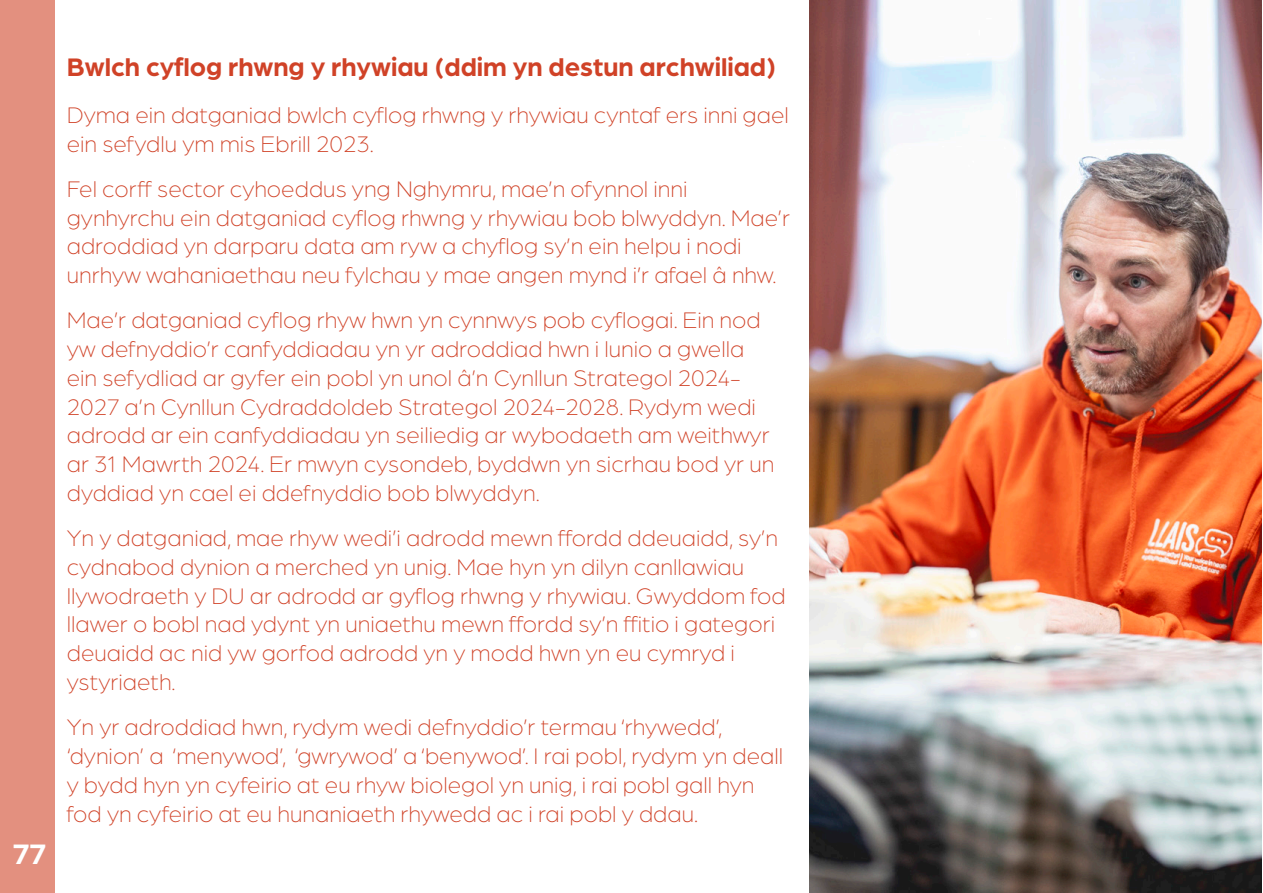
<style>
.page{position:relative;width:1263px;height:893px;background:#fff}
.page>*{position:absolute;margin:0;border:0;box-sizing:border-box;transform-origin:0 0}
.t1{font:700 30px "Arboria";color:#fff}
.t2{font:700 27px "Arboria";color:#d04227}
.t3{font:300 24px/28.8px "Arboria";color:#d04227}
</style>
<div class="page">
<div style="left:0;top:0;width:54px;height:893px;background:#e3907f"></div>
<img style="left:809px;top:0;width:453px;height:893px">
<p class="t1" style="left:13px;top:833px;width:35px">77</p>
<p class="t2" style="left:67px;top:49px;width:711px">Bwlch cyflog rhwng y rhywiau (ddim yn destun archwiliad)</p>
<p class="t3" style="left:67px;top:100px;width:724px">Dyma ein datganiad bwlch cyflog rhwng y rhywiau cyntaf ers inni gael ein sefydlu ym mis Ebrill 2023.</p>
<p class="t3" style="left:67px;top:174px;width:725px">Fel corff sector cyhoeddus yng Nghymru, mae’n ofynnol inni gynhyrchu ein datganiad cyflog rhwng y rhywiau bob blwyddyn. Mae’r adroddiad yn darparu data am ryw a chyflog sy’n ein helpu i nodi unrhyw wahaniaethau neu fylchau y mae angen mynd i’r afael â nhw.</p>
<p class="t3" style="left:67px;top:305px;width:709px">Mae’r datganiad cyflog rhyw hwn yn cynnwys pob cyflogai. Ein nod yw defnyddio’r canfyddiadau yn yr adroddiad hwn i lunio a gwella ein sefydliad ar gyfer ein pobl yn unol â’n Cynllun Strategol 2024- 2027 a’n Cynllun Cydraddoldeb Strategol 2024-2028. Rydym wedi adrodd ar ein canfyddiadau yn seiliedig ar wybodaeth am weithwyr ar 31 Mawrth 2024. Er mwyn cysondeb, byddwn yn sicrhau bod yr un dyddiad yn cael ei ddefnyddio bob blwyddyn.</p>
<p class="t3" style="left:67px;top:523px;width:720px">Yn y datganiad, mae rhyw wedi’i adrodd mewn ffordd ddeuaidd, sy’n cydnabod dynion a merched yn unig. Mae hyn yn dilyn canllawiau llywodraeth y DU ar adrodd ar gyflog rhwng y rhywiau. Gwyddom fod llawer o bobl nad ydynt yn uniaethu mewn ffordd sy’n ffitio i gategori deuaidd ac nid yw gorfod adrodd yn y modd hwn yn eu cymryd i ystyriaeth.</p>
<p class="t3" style="left:67px;top:712px;width:718px">Yn yr adroddiad hwn, rydym wedi defnyddio’r termau ‘rhywedd’, ‘dynion’ a ‘menywod’, ‘gwrywod’ a ‘benywod’. I rai pobl, rydym yn deall y bydd hyn yn cyfeirio at eu rhyw biolegol yn unig, i rai pobl gall hyn fod yn cyfeirio at eu hunaniaeth rhywedd ac i rai pobl y ddau.</p>
</div>
